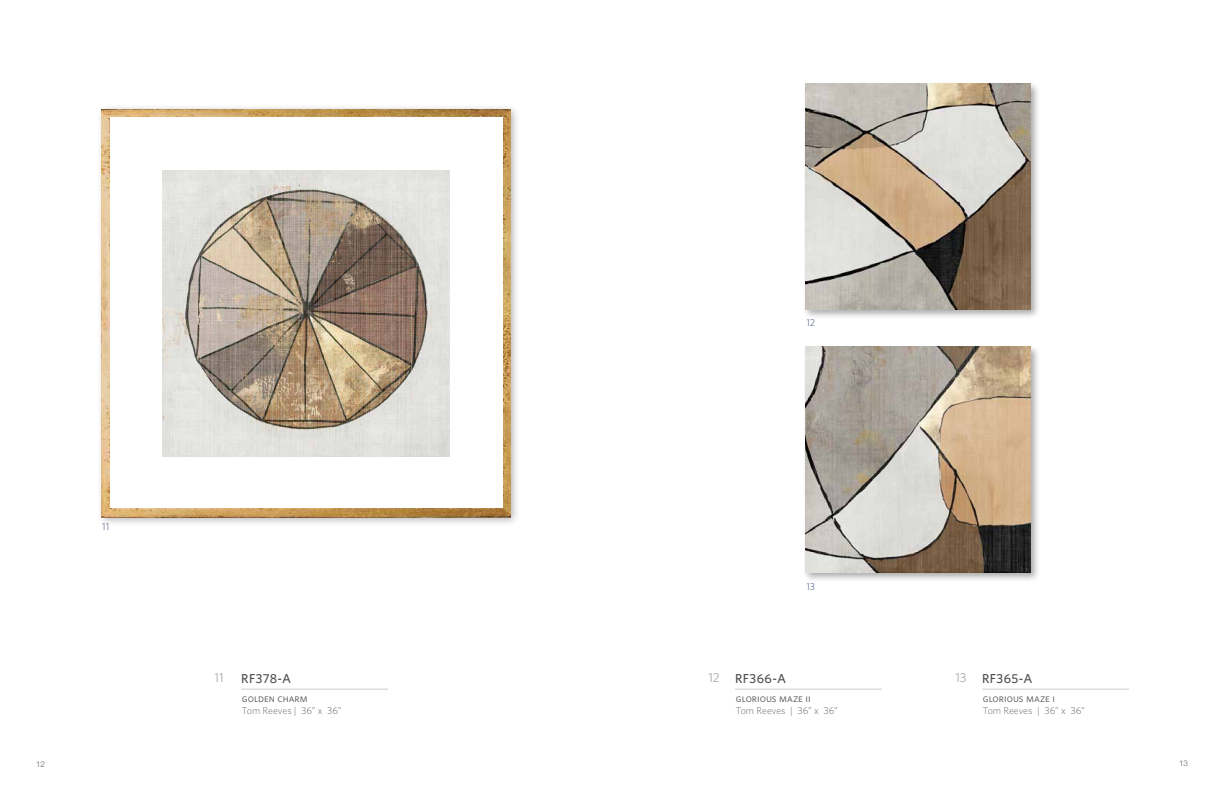
<style>
.page{position:relative;width:1224px;height:792px;background:#fff}
.page>*{position:absolute;margin:0;border:0;box-sizing:border-box;transform-origin:0 0}
.t1{font:500 13px "Whitney";letter-spacing:.03em;color:#4d4d4f}
.t2{font:13px "Whitney";color:#a7a9ac}
.t3{font:11px "Whitney Book SC";color:#58595b}
.t4{font:300 10px "Whitney";color:#6d6e71}
.t5{font:300 10px "Whitney";color:#3b4874}
.t6{font:300 8px "Helvetica Neue";color:#636466}
.s1{color:#636466}
.s2{font-weight:400;color:#a7a9ac}
</style>
<div class="page">
<div style="left:97px;top:103px;width:423px;height:424px;background:#000;opacity:.3"></div>
<img style="left:102px;top:110px;width:408px;height:407px">
<div style="left:110px;top:118px;width:392px;height:390px;background:#fff"></div>
<div style="left:803px;top:344px;width:238px;height:239px;background:#000;opacity:.33"></div>
<img style="left:805px;top:347px;width:226px;height:225px">
<div style="left:803px;top:81px;width:238px;height:239px;background:#000;opacity:.33"></div>
<img style="left:805px;top:84px;width:226px;height:225px">
<img style="left:162px;top:171px;width:288px;height:285px">
<hr style="left:241px;top:689px;width:147px;height:1px;background:#ccc">
<hr style="left:735px;top:689px;width:147px;height:1px;background:#ccc">
<hr style="left:982px;top:689px;width:147px;height:1px;background:#ccc">
<p class="t5" style="left:102px;top:520px;width:9px">11</p>
<h1 class="t2" style="left:215px;top:669px;width:11px">11</h1>
<h1 class="t1" style="left:241px;top:670px;width:51px">RF378-A</h1>
<p class="t3" style="left:242px;top:692px;width:67px">golden charm</p>
<p class="t4" style="left:242px;top:704px;width:101px">Tom Reeves | <span class="s1">36” x 36”</span></p>
<p class="t5" style="left:806px;top:315px;width:10px">12</p>
<p class="t5" style="left:806px;top:580px;width:10px">13</p>
<h1 class="t1" style="left:708px;top:670px;width:79px"><span class="s2">12</span> RF366-A</h1>
<p class="t3" style="left:736px;top:692px;width:76px">glorious maze ii</p>
<p class="t4" style="left:736px;top:704px;width:103px">Tom Reeves | <span class="s1">36” x 36”</span></p>
<h1 class="t1" style="left:955px;top:670px;width:79px"><span class="s2">13</span> RF365-A</h1>
<p class="t3" style="left:983px;top:692px;width:74px">glorious maze i</p>
<p class="t4" style="left:983px;top:704px;width:103px">Tom Reeves | <span class="s1">36” x 36”</span></p>
<p class="t6" style="left:36px;top:757px;width:10px">12</p>
<p class="t6" style="left:1179px;top:757px;width:10px">13</p>
</div>
